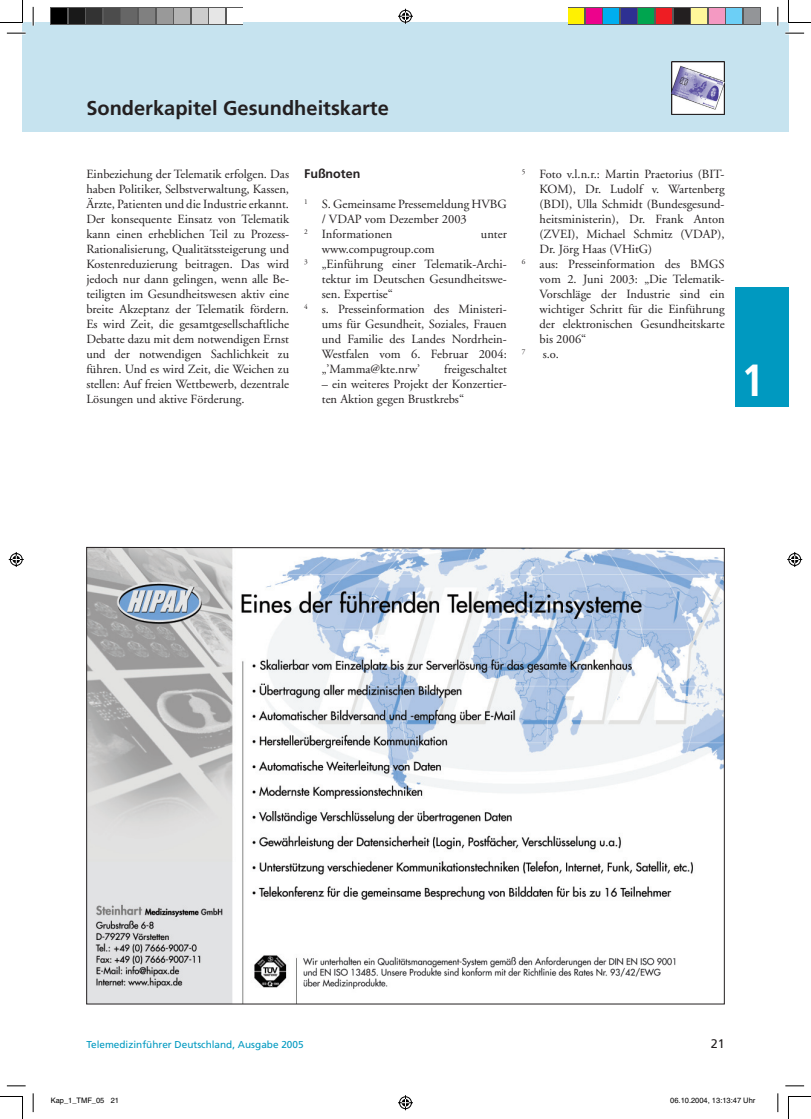
<style>
.page{position:relative;width:811px;height:1119px;background:#fff}
.page>*{position:absolute;margin:0;border:0;box-sizing:border-box;transform-origin:0 0}
.t1{font:700 condensed 45px "Frutiger";color:#fff}
.t2{font:700 20px "Frutiger";color:#231f20}
.t3{font:12.5px/15px "Adobe Garamond";color:#231f20;text-align:justify}
.t4{font:700 12.5px "Frutiger";color:#231f20}
.t5{font:12.5px "Frutiger";color:#231f20}
.t6{font:10px "Frutiger";color:#0099c0}
.t7{font:7.5px "Helvetica";color:#000}
.t8{font:7.25px "Adobe Garamond";color:#231f20}
</style>
<div class="page">
<div style="left:22px;top:23px;width:11px;height:109px;background:#c6e3ef"></div>
<div style="left:33px;top:23px;width:755px;height:109px;background:#c6e3ef"></div>
<img style="left:671px;top:61px;width:53px;height:54px">
<div style="left:735px;top:287px;width:53px;height:120px;background:#0099c0"></div>
<svg style="left:86px;top:547px;width:638px;height:457px"></svg>
<hr style="left:7px;top:32px;width:19px;height:3px;background:#fff">
<hr style="left:785px;top:32px;width:18px;height:3px;background:#fff">
<hr style="left:32px;top:7px;width:3px;height:19px;background:#fff">
<hr style="left:776px;top:7px;width:3px;height:19px;background:#fff">
<svg style="left:7px;top:33px;width:19px;height:1px"></svg>
<svg style="left:785px;top:33px;width:18px;height:1px"></svg>
<svg style="left:7px;top:1085px;width:19px;height:1px"></svg>
<svg style="left:785px;top:1085px;width:18px;height:1px"></svg>
<svg style="left:33px;top:7px;width:1px;height:19px"></svg>
<svg style="left:33px;top:1093px;width:1px;height:19px"></svg>
<svg style="left:777px;top:7px;width:1px;height:19px"></svg>
<svg style="left:777px;top:1093px;width:1px;height:19px"></svg>
<svg style="left:0;top:0;width:23px;height:23px"></svg>
<svg style="left:0;top:1096px;width:23px;height:23px"></svg>
<svg style="left:788px;top:0;width:22px;height:23px"></svg>
<svg style="left:788px;top:1096px;width:22px;height:23px"></svg>
<svg style="left:396px;top:8px;width:18px;height:16px"></svg>
<svg style="left:398px;top:1095px;width:15px;height:16px"></svg>
<svg style="left:8px;top:552px;width:16px;height:15px"></svg>
<svg style="left:787px;top:552px;width:16px;height:15px"></svg>
<svg style="left:51px;top:8px;width:192px;height:17px"></svg>
<div style="left:52px;top:9px;width:15px;height:15px;background:#000"></div>
<div style="left:69px;top:9px;width:15px;height:15px;background:#191919"></div>
<div style="left:87px;top:9px;width:15px;height:15px;background:#333"></div>
<div style="left:104px;top:9px;width:15px;height:15px;background:#4c4c4c"></div>
<div style="left:122px;top:9px;width:15px;height:15px;background:#666"></div>
<div style="left:139px;top:9px;width:15px;height:15px;background:#808080"></div>
<div style="left:157px;top:9px;width:15px;height:15px;background:#999"></div>
<div style="left:174px;top:9px;width:15px;height:15px;background:#b3b3b3"></div>
<div style="left:192px;top:9px;width:15px;height:15px;background:#ccc"></div>
<div style="left:209px;top:9px;width:15px;height:15px;background:#e6e6e6"></div>
<div style="left:227px;top:9px;width:15px;height:15px;background:#fff"></div>
<svg style="left:567px;top:8px;width:193px;height:17px"></svg>
<div style="left:568px;top:9px;width:15px;height:15px;background:#fff101"></div>
<div style="left:586px;top:9px;width:15px;height:15px;background:#ed028c"></div>
<div style="left:603px;top:9px;width:15px;height:15px;background:#00aeef"></div>
<div style="left:621px;top:9px;width:15px;height:15px;background:#2e3092"></div>
<div style="left:638px;top:9px;width:15px;height:15px;background:#00a54f"></div>
<div style="left:656px;top:9px;width:15px;height:15px;background:#ee1d23"></div>
<div style="left:673px;top:9px;width:15px;height:15px;background:#231f20"></div>
<div style="left:691px;top:9px;width:15px;height:15px;background:#fff79a"></div>
<div style="left:708px;top:9px;width:15px;height:15px;background:#f499c2"></div>
<div style="left:726px;top:9px;width:15px;height:15px;background:#6ccff6"></div>
<div style="left:743px;top:9px;width:15px;height:15px;background:#939598"></div>
<h2 class="t2" style="left:86px;top:100px;width:304px">Sonderkapitel Gesundheitskarte</h2>
<p class="t3" style="left:86px;top:168px;width:204px">Einbeziehung der Telematik erfolgen. Das haben Politiker, Selbstverwaltung, Kassen, Ärzte, Patienten und die Industrie erkannt.<br>Der konsequente Einsatz von Telematik kann einen erheblichen Teil zu Prozess-Rationalisierung, Qualitätssteigerung und Kostenreduzierung beitragen. Das wird jedoch nur dann gelingen, wenn alle Be&shy;teiligten im Gesundheitswesen aktiv eine breite Akzeptanz der Telematik fördern.<br>Es wird Zeit, die gesamtgesellschaftliche Debatte dazu mit dem notwendigen Ernst und der notwendigen Sachlichkeit zu führen. Und es wird Zeit, die Weichen zu stellen: Auf freien Wettbewerb, dezentrale Lösungen und aktive Förderung.</p>
<p class="t4" style="left:304px;top:168px;width:58px">Fußnoten</p>
<p class="t3" style="left:304px;top:198px;width:204px"><sup>1</sup> S. Gemeinsame Pressemeldung HVBG</p>
<p class="t3" style="left:322px;top:213px;width:146px">/ VDAP vom Dezember 2003</p>
<p class="t3" style="left:304px;top:228px;width:90px"><sup>2</sup> Informationen</p>
<p class="t3" style="left:481px;top:228px;width:27px">unter</p>
<p class="t3" style="left:322px;top:243px;width:114px">www.compugroup.com</p>
<p class="t3" style="left:304px;top:258px;width:204px"><sup>3</sup> „Einführung einer Telematik-Archi-</p>
<p class="t3" style="left:322px;top:273px;width:186px">tektur im Deutschen Gesundheitswe-</p>
<p class="t3" style="left:322px;top:288px;width:73px">sen. Expertise“</p>
<p class="t3" style="left:304px;top:303px;width:204px"><sup>4</sup> s. Presseinformation des Ministeri-</p>
<p class="t3" style="left:322px;top:318px;width:186px">ums für Gesundheit, Soziales, Frauen</p>
<p class="t3" style="left:322px;top:333px;width:186px">und Familie des Landes Nordrhein-</p>
<p class="t3" style="left:322px;top:348px;width:186px">Westfalen vom 6. Februar 2004:</p>
<p class="t3" style="left:322px;top:363px;width:100px">„’Mamma@kte.nrw’</p>
<p class="t3" style="left:444px;top:363px;width:64px">freigeschaltet</p>
<p class="t3" style="left:322px;top:378px;width:186px">– ein weiteres Projekt der Konzertier&shy;ten Aktion gegen Brustkrebs“</p>
<p class="t3" style="left:521px;top:168px;width:204px"><sup>5</sup> Foto v.l.n.r.: Martin Praetorius (BIT-</p>
<p class="t3" style="left:539px;top:183px;width:186px">KOM), Dr. Ludolf v. Wartenberg</p>
<p class="t3" style="left:539px;top:198px;width:186px">(BDI), Ulla Schmidt (Bundesgesund-</p>
<p class="t3" style="left:539px;top:213px;width:186px">heitsministerin), Dr. Frank Anton</p>
<p class="t3" style="left:539px;top:228px;width:186px">(ZVEI), Michael Schmitz (VDAP),</p>
<p class="t3" style="left:539px;top:243px;width:114px">Dr. Jörg Haas (VHitG)</p>
<p class="t3" style="left:521px;top:258px;width:204px"><sup>6</sup> aus: Presseinformation des BMGS</p>
<p class="t3" style="left:539px;top:273px;width:186px">vom 2. Juni 2003: „Die Telematik-</p>
<p class="t3" style="left:539px;top:288px;width:186px">Vorschläge der Industrie sind ein</p>
<p class="t3" style="left:539px;top:303px;width:186px">wichtiger Schritt für die Einführung</p>
<p class="t3" style="left:539px;top:318px;width:186px">der elektronischen Gesundheitskarte</p>
<p class="t3" style="left:539px;top:333px;width:48px">bis 2006“</p>
<p class="t8" style="left:521px;top:348px;width:5px">7</p>
<p class="t3" style="left:542px;top:348px;width:18px">s.o.</p>
<h1 class="t1" style="left:741px;top:362px;width:25px">1</h1>
<p class="t6" style="left:86px;top:1040px;width:219px">Telemedizinführer Deutschland, Ausgabe 2005</p>
<p class="t5" style="left:710px;top:1038px;width:15px">21</p>
<p class="t7" style="left:51px;top:1098px;width:70px">Kap_1_TMF_05 21</p>
<p class="t7" style="left:670px;top:1098px;width:87px">06.10.2004, 13:13:47 Uhr</p>
</div>
